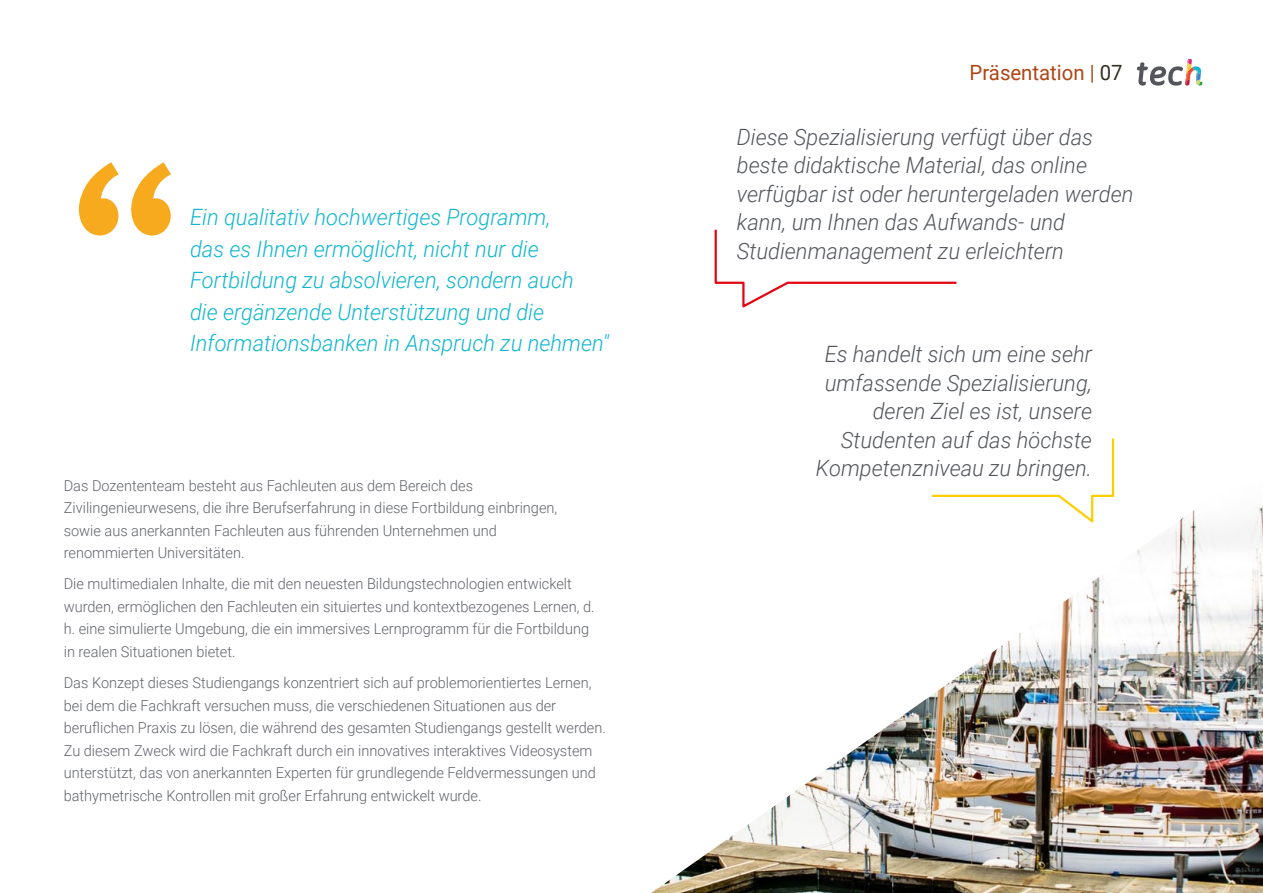
<style>
.page{position:relative;width:1263px;height:893px;background:#fff}
.page>*{position:absolute;margin:0;border:0;box-sizing:border-box;transform-origin:0 0}
.t1{font:italic 300 22.5px/28.5px "Roboto";color:#52555b;text-align:right}
.t2{font:italic 300 22.5px/31.5px "Roboto";color:#0fb6cf}
.t3{font:21px "Roboto";color:#ae4615}
.t4{font:300 15px/22.5px "Roboto";color:#61646a}
.s1{color:#312e20}
</style>
<div class="page">
<svg style="left:79px;top:162px;width:92px;height:74px"></svg>
<svg style="left:1111px;top:438px;width:4px;height:23px"></svg>
<svg style="left:714px;top:229px;width:243px;height:79px"></svg>
<svg style="left:1137px;top:59px;width:65px;height:27px"></svg>
<img style="left:651px;top:461px;width:612px;height:432px">
<h1 class="t2" style="left:190px;top:200px;width:420px">Ein qualitativ hochwertiges Programm,<br>das es Ihnen ermöglicht, nicht nur die Fortbildung zu absolvieren, sondern auch<br>die ergänzende Unterstützung und die Informationsbanken in Anspruch zu nehmen"</h1>
<p class="t4" style="left:64px;top:474px;width:495px">Das Dozententeam besteht aus Fachleuten aus dem Bereich des Zivilingenieurwesens, die ihre Berufserfahrung in diese Fortbildung einbringen, sowie aus anerkannten Fachleuten aus führenden Unternehmen und renommierten Universitäten.</p>
<p class="t4" style="left:64px;top:572px;width:532px">Die multimedialen Inhalte, die mit den neuesten Bildungstechnologien entwickelt wurden, ermöglichen den Fachleuten ein situiertes und kontextbezogenes Lernen, d. h. eine simulierte Umgebung, die ein immersives Lernprogramm für die Fortbildung in realen Situationen bietet.</p>
<p class="t4" style="left:64px;top:671px;width:544px">Das Konzept dieses Studiengangs konzentriert sich auf problemorientiertes Lernen, bei dem die Fachkraft versuchen muss, die verschiedenen Situationen aus der beruflichen Praxis zu lösen, die während des gesamten Studiengangs gestellt werden.<br>Zu diesem Zweck wird die Fachkraft durch ein innovatives interaktives Videosystem unterstützt, das von anerkannten Experten für grundlegende Feldvermessungen und bathymetrische Kontrollen mit großer Erfahrung entwickelt wurde.</p>
<h2 class="t3" style="left:969px;top:57px;width:155px">Präsentation | <span class="s1">07</span></h2>
<h1 class="t1" style="left:737px;top:122px;width:398px;text-align:left">Diese Spezialisierung verfügt über das beste didaktische Material, das online verfügbar ist oder heruntergeladen werden kann, um Ihnen das Aufwands- und Studienmanagement zu erleichtern</h1>
<h1 class="t1" style="left:816px;top:339px;width:278px">Es handelt sich um eine sehr umfassende Spezialisierung, deren Ziel es ist, unsere<br>Studenten auf das höchste<br>Kompetenzniveau zu bringen.</h1>
</div>
